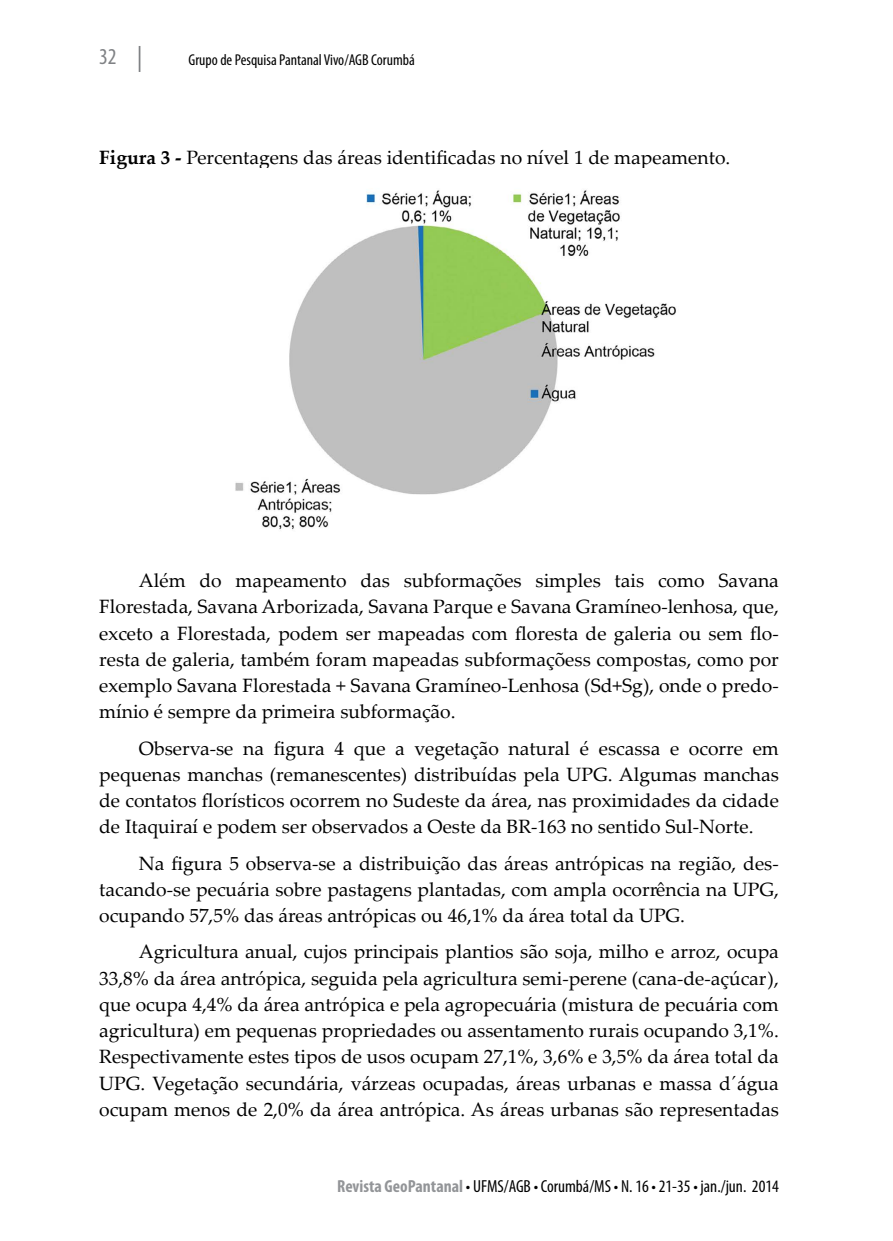
<style>
.page{position:relative;width:893px;height:1241px;background:#fff}
.page>*{position:absolute;margin:0;border:0;box-sizing:border-box;transform-origin:0 0}
.t1{font:condensed 22.75px "Myriad Pro";color:#808285}
.t2{font:19.25px/26.2px "Palatino Linotype";color:#000;text-align:justify}
.t3{font:condensed 17.5px "Myriad Pro";color:#000}
.t4{font:condensed 15.75px "Myriad Pro";color:#000}
.s1{font-weight:700}
.s2{font-weight:700;color:#939598}
</style>
<div class="page">
<svg style="left:139px;top:46px;width:1px;height:26px"></svg>
<img style="left:235px;top:190px;width:441px;height:340px">
<p class="t1" style="left:99px;top:44px;width:19px">32</p>
<p class="t4" style="left:189px;top:51px;width:228px">Grupo de Pesquisa Pantanal Vivo/AGB Corumbá</p>
<p class="t2" style="left:99px;top:144px;width:633px"><span class="s1">Figura 3 -</span> Percentagens das áreas identificadas no nível 1 de mapeamento.</p>
<p class="t2" style="left:99px;top:566px;width:681px;text-indent:40px">Além do mapeamento das subformações simples tais como Savana Florestada, Savana Arborizada, Savana Parque e Savana Gramíneo-lenhosa, que, exceto a Florestada, podem ser mapeadas com floresta de galeria ou sem flo&shy;resta de galeria, também foram mapeadas subformaçõess compostas, como por exemplo Savana Florestada + Savana Gramíneo-Lenhosa (Sd+Sg), onde o predo&shy;mínio é sempre da primeira subformação.</p>
<p class="t2" style="left:99px;top:734px;width:681px;text-indent:40px">Observa-se na figura 4 que a vegetação natural é escassa e ocorre em pequenas manchas (remanescentes) distribuídas pela UPG. Algumas manchas de contatos florísticos ocorrem no Sudeste da área, nas proximidades da cidade de Itaquiraí e podem ser observados a Oeste da BR-163 no sentido Sul-Norte.</p>
<p class="t2" style="left:99px;top:849px;width:681px;text-indent:40px">Na figura 5 observa-se a distribuição das áreas antrópicas na região, des&shy;tacando-se pecuária sobre pastagens plantadas, com ampla ocorrência na UPG, ocupando 57,5% das áreas antrópicas ou 46,1% da área total da UPG.</p>
<p class="t2" style="left:99px;top:937px;width:681px;text-indent:40px">Agricultura anual, cujos principais plantios são soja, milho e arroz, ocupa 33,8% da área antrópica, seguida pela agricultura semi-perene (cana-de-açúcar), que ocupa 4,4% da área antrópica e pela agropecuária (mistura de pecuária com agricultura) em pequenas propriedades ou assentamento rurais ocupando 3,1%.<br>Respectivamente estes tipos de usos ocupam 27,1%, 3,6% e 3,5% da área total da UPG. Vegetação secundária, várzeas ocupadas, áreas urbanas e massa d´água ocupam menos de 2,0% da área antrópica. As áreas urbanas são representadas</p>
<p class="t3" style="left:337px;top:1176px;width:443px"><span class="s2">Revista GeoPantanal</span> • UFMS/AGB • Corumbá/MS • N. 16 • 21-35 • jan./jun. 2014</p>
</div>
